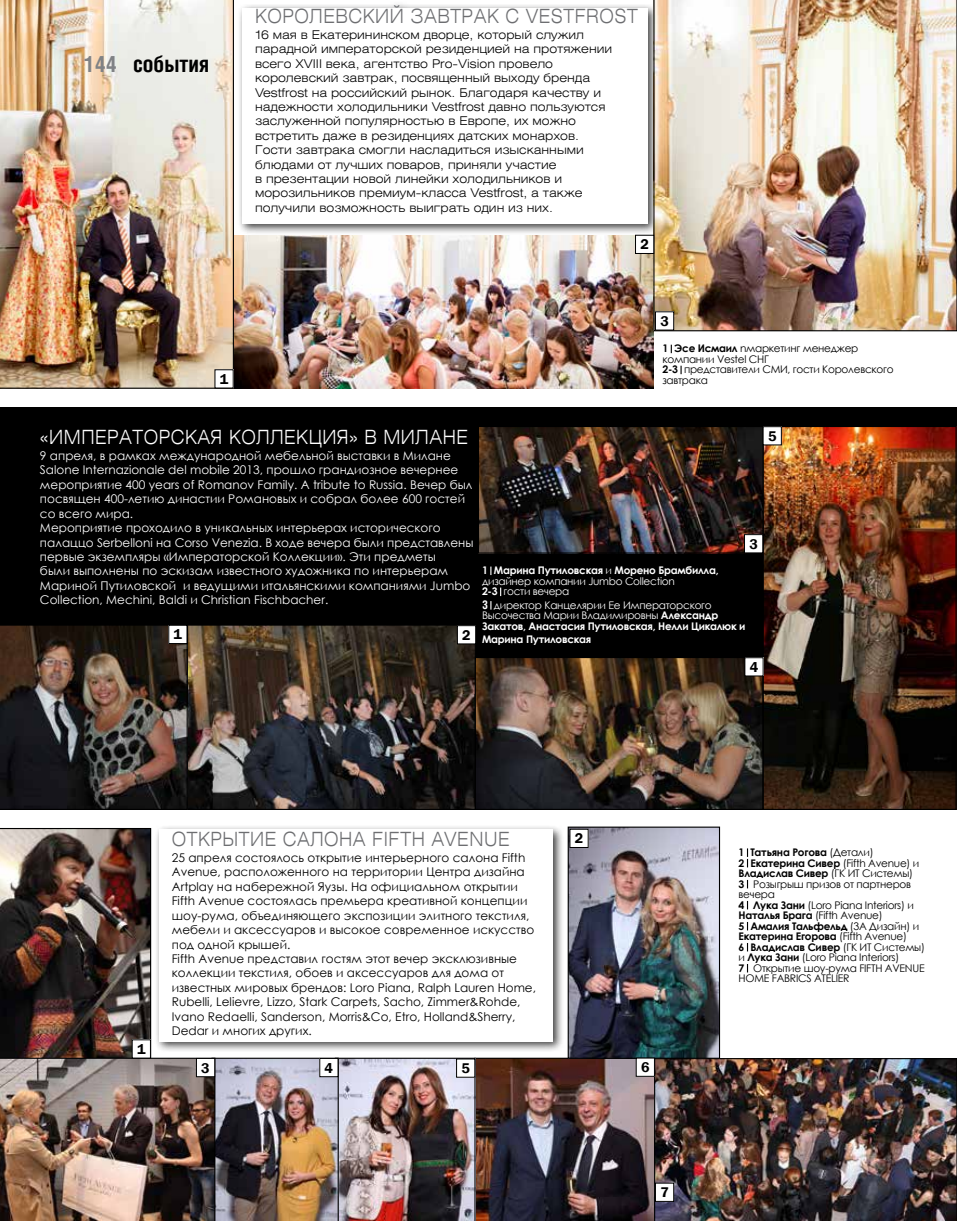
<style>
.page{position:relative;width:957px;height:1221px;background:#fff}
.page>*{position:absolute;margin:0;border:0;box-sizing:border-box;transform-origin:0 0}
.t1{font:700 22.5px "Helios Cond C";color:#000}
.t2{font:19.5px "Helios Ext Light C";letter-spacing:.03em;color:#6d6e71;scale:.86 1}
.t3{font:19.5px "Helios Ext Light C";letter-spacing:.03em;color:#fff;scale:.86 1}
.t4{font:600 14.4px "Franklin Gothic";color:#000}
.t5{font:12px/14.4px "Century Gothic";color:#000}
.t6{font:12px/14.4px "Century Gothic";color:#fff}
.t7{font:12px/14.4px "Helios Ext Light C";color:#000}
.t8{font:10.5px/10.5px "Century Gothic";letter-spacing:-.025em;color:#000}
.t9{font:10.5px/10.5px "Century Gothic";letter-spacing:-.025em;color:#fff}
.t10{font:700 10.5px "Century Gothic";letter-spacing:-.025em;color:#fff}
.s1{color:#808285}
.s2{font-weight:700}
.s3{font-family:"Helios Cond C";font-weight:700;font-size:12px}
</style>
<div class="page">
<div style="left:0;top:407px;width:957px;height:402px;background:#000"></div>
<svg style="left:747px;top:848px;width:1px;height:19px"></svg>
<div style="left:237px;top:1px;width:422px;height:234px;background:#000;opacity:.75"></div>
<div style="left:242px;top:9px;width:406px;height:215px;background:#fff"></div>
<img style="left:234px;top:235px;width:420px;height:153px">
<img style="left:653px;top:0;width:304px;height:331px">
<img style="left:0;top:0;width:234px;height:389px">
<div style="left:215px;top:370px;width:18px;height:18px;background:#fff"></div>
<div style="left:635px;top:235px;width:19px;height:18px;background:#fff"></div>
<div style="left:635px;top:235px;width:19px;height:19px;border:1px solid #000"></div>
<div style="left:655px;top:312px;width:18px;height:18px;background:#fff"></div>
<div style="left:655px;top:311px;width:19px;height:19px;border:1px solid #000"></div>
<img style="left:189px;top:626px;width:285px;height:181px">
<div style="left:187px;top:624px;width:289px;height:185px;border:1px solid #000"></div>
<img style="left:480px;top:428px;width:282px;height:123px">
<div style="left:478px;top:426px;width:286px;height:127px;border:1px solid #000"></div>
<img style="left:0;top:624px;width:188px;height:185px">
<img style="left:477px;top:659px;width:284px;height:148px">
<div style="left:475px;top:657px;width:288px;height:152px;border:1px solid #000"></div>
<img style="left:764px;top:428px;width:190px;height:379px">
<div style="left:762px;top:426px;width:194px;height:383px;border:1px solid #000"></div>
<div style="left:744px;top:534px;width:19px;height:19px;background:#fff"></div>
<div style="left:744px;top:534px;width:19px;height:19px;border:1px solid #000"></div>
<div style="left:169px;top:625px;width:18px;height:18px;background:#fff"></div>
<div style="left:457px;top:625px;width:19px;height:19px;background:#fff"></div>
<div style="left:457px;top:625px;width:19px;height:19px;border:1px solid #000"></div>
<div style="left:745px;top:657px;width:18px;height:19px;background:#fff"></div>
<div style="left:744px;top:657px;width:19px;height:19px;border:1px solid #000"></div>
<div style="left:763px;top:426px;width:18px;height:19px;background:#fff"></div>
<div style="left:763px;top:426px;width:18px;height:19px;border:1px solid #000"></div>
<img style="left:655px;top:828px;width:63px;height:228px">
<div style="left:567px;top:826px;width:153px;height:232px;border:1px solid #000"></div>
<img style="left:655px;top:1057px;width:302px;height:163px">
<img style="left:0;top:828px;width:655px;height:392px">
<div style="left:132px;top:1039px;width:18px;height:18px;background:#fff"></div>
<div style="left:196px;top:1058px;width:19px;height:18px;background:#fff"></div>
<div style="left:196px;top:1058px;width:19px;height:18px;border:1px solid #000"></div>
<div style="left:320px;top:1058px;width:18px;height:18px;background:#fff"></div>
<div style="left:456px;top:1058px;width:19px;height:19px;background:#fff"></div>
<div style="left:456px;top:1058px;width:19px;height:19px;border:1px solid #000"></div>
<div style="left:636px;top:1057px;width:18px;height:19px;background:#fff"></div>
<div style="left:636px;top:1057px;width:18px;height:19px;border:1px solid #000"></div>
<div style="left:655px;top:1182px;width:18px;height:19px;background:#fff"></div>
<div style="left:655px;top:1182px;width:19px;height:19px;border:1px solid #000"></div>
<div style="left:570px;top:829px;width:18px;height:18px;background:#fff"></div>
<h1 class="t1" style="left:84px;top:50px;width:127px"><span class="s1">144</span> события</h1>
<p class="t4" style="left:220px;top:370px;width:10px">1</p>
<h2 class="t2" style="left:255px;top:4px;width:446px">КОРОЛЕВСКИЙ ЗАВТРАК С VESTFROST</h2>
<p class="t7" style="left:255px;top:27px;width:358px">16 мая в Екатерининском дворце, который служил парадной императорской резиденцией на протяжении всего XVIII века, агентство Pro-Vision провело королевский завтрак, посвященный выходу бренда Vestfrost на российский рынок. Благодаря качеству и надежности холодильники Vestfrost давно пользуются заслуженной популярностью в Европе, их можно встретить даже в резиденциях датских монархов.<br>Гости завтрака смогли насладиться изысканными блюдами от лучших поваров, приняли участие<br>в презентации новой линейки холодильников и морозильников премиум-класса Vestfrost, а также получили возможность выиграть один из них.</p>
<p class="t4" style="left:640px;top:236px;width:10px">2</p>
<p class="t4" style="left:660px;top:312px;width:10px">3</p>
<p class="t8" style="left:662px;top:343px;width:233px"><span class="s2">1 Эсе Исмаил</span> nмаркетинг менеджер компании Vestel СНГ<br><span class="s2">2-3</span> представители СМИ, гости Королевского завтрака</p>
<h2 class="t3" style="left:40px;top:425px;width:499px">«ИМПЕРАТОРСКАЯ КОЛЛЕКЦИЯ» В МИЛАНЕ</h2>
<p class="t6" style="left:40px;top:448px;width:435px">9 апреля, в рамках международной мебельной выставки в Милане Salone Internazionale del mobile 2013, прошло грандиозное вечернее мероприятие 400 years of Romanov Family. A tribute to Russia. Вечер был посвящен 400-летию династии Романовых и собрал более 600 гостей со всего мира.<br>Мероприятие проходило в уникальных интерьерах исторического палаццо Serbelloni на Corso Venezia. В ходе вечера были представлены первые экземпляры «Императорской Коллекции». Эти предметы<br>были выполнены по эскизам известного художника по интерьерам Мариной Путиловской и ведущими итальянскими компаниями Jumbo Collection, Mechini, Baldi и Christian Fischbacher.</p>
<p class="t4" style="left:174px;top:625px;width:10px">1</p>
<p class="t4" style="left:462px;top:626px;width:10px">2</p>
<p class="t4" style="left:749px;top:535px;width:10px">3</p>
<p class="t9" style="left:482px;top:565px;width:238px"><span class="s2">1 Марина Путиловская</span> и <span class="s2">Морено Брамбилла, </span>дизайнер компании Jumbo Collection<br><span class="s2">2-3</span> гости вечера</p>
<p class="t9" style="left:482px;top:599px;width:265px"><span class="s3">3</span> директор Канцелярии Ее Императорского<br>Высочества Марии Владимировны <span class="s2">Александр<br>Закатов, Анастасия Путиловская, Нелли Цикалюк и</span></p>
<p class="t10" style="left:482px;top:631px;width:111px">Марина Путиловская</p>
<p class="t4" style="left:750px;top:658px;width:10px">4</p>
<p class="t4" style="left:768px;top:427px;width:10px">5</p>
<p class="t4" style="left:137px;top:1040px;width:10px">1</p>
<h2 class="t2" style="left:172px;top:827px;width:394px">ОТКРЫТИЕ САЛОНА FIFTH AVENUE</h2>
<p class="t5" style="left:172px;top:850px;width:366px">25 апреля состоялось открытие интерьерного cалона Fifth Avenue, расположенного на территории Центра дизайна Artplay на набережной Яузы. На официальном открытии Fifth Avenue состоялась премьера креативной концепции шоу-рума, объединяющего экспозиции элитного текстиля, мебели и аксессуаров и высокое современное искусство под одной крышей.<br>Fifth Avenue представил гостям этот вечер эксклюзивные коллекции текстиля, обоев и аксессуаров для дома от известных мировых брендов: Loro Piana, Ralph Lauren Home, Rubelli, Lelievre, Lizzo, Stark Carpets, Sacho, Zimmer&amp;Rohde, Ivano Redaelli, Sanderson, Morris&amp;Co, Etro, Holland&amp;Sherry, Dedar и многих других.</p>
<p class="t4" style="left:575px;top:829px;width:10px">2</p>
<p class="t4" style="left:201px;top:1058px;width:10px">3</p>
<p class="t4" style="left:325px;top:1058px;width:10px">4</p>
<p class="t4" style="left:461px;top:1059px;width:10px">5</p>
<p class="t4" style="left:641px;top:1058px;width:10px">6</p>
<p class="t4" style="left:660px;top:1183px;width:10px">7</p>
<p class="t8" style="left:738px;top:846px;width:188px"><span class="s2">1 Татьяна Рогова</span> (Детали)<br><span class="s2">2 Екатерина Сивер</span> (Fifth Avenue) и<br><span class="s2">Владислав Сивер</span> (ГК ИТ Системы)<br><span class="s2">3</span> Розыгрыш призов от партнеров вечера<br><span class="s2">4 Лука Зани</span> (Loro Piana Interiors) и<br><span class="s2">Наталья Брага</span> (Fifth Avenue)<br><span class="s2">5 Амалия Тальфельд</span> (3А Дизайн) и<br><span class="s2">Екатерина Егорова</span> (Fifth Avenue)<br><span class="s2">6 Владислав Сивер</span> (ГК ИТ Системы) и <span class="s2">Лука Зани</span> (Loro Piana Interiors)<br><span class="s2">7</span> Открытие шоу-рума FIFTH AVENUE<br>HOME FABRICS ATELIER</p>
</div>
